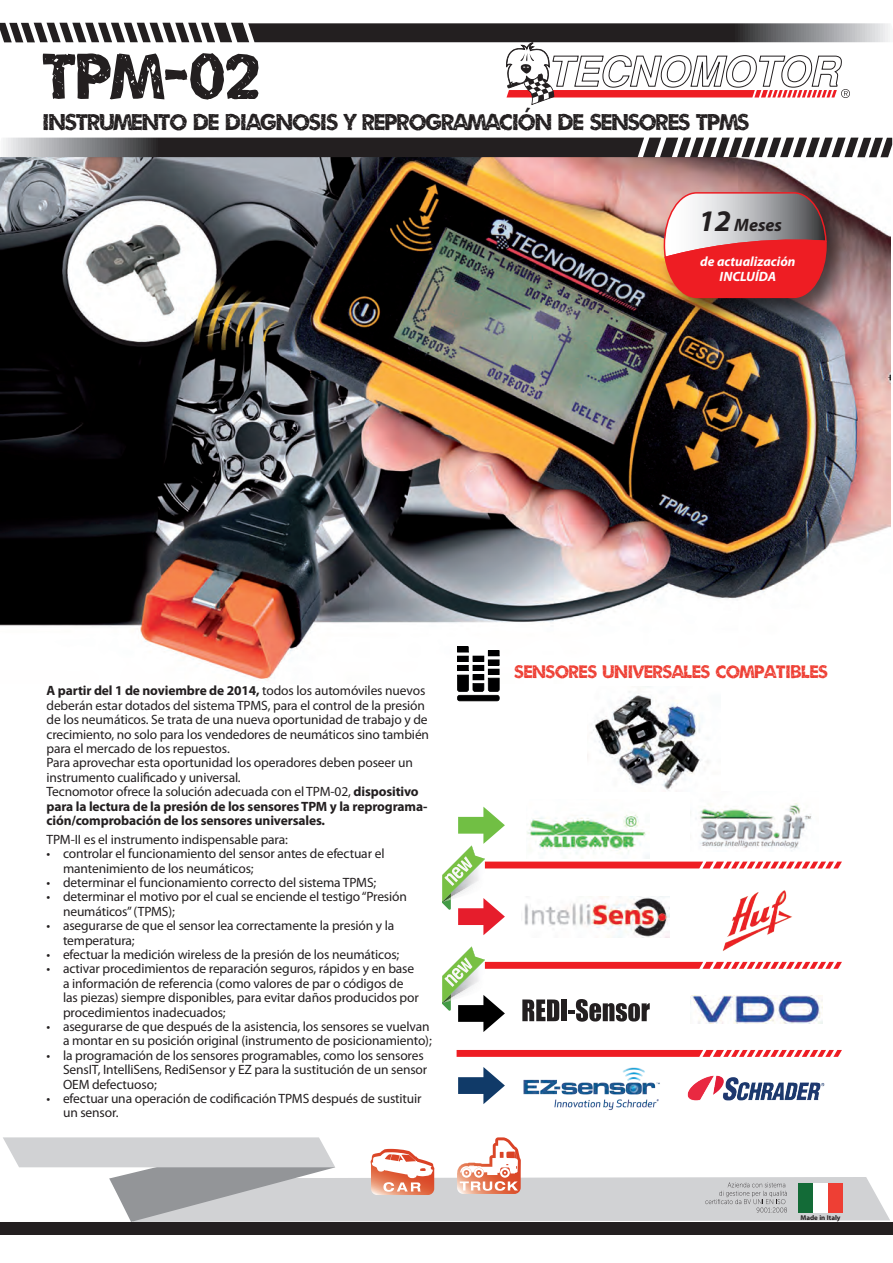
<style>
.page{position:relative;width:893px;height:1263px;background:#fff}
.page>*{position:absolute;margin:0;border:0;box-sizing:border-box;transform-origin:0 0}
.t1{font:72px "Umbrage";color:#231f20}
.t2{font:25.5px "Umbrage";letter-spacing:-.02em;color:#231f20}
.t3{font:20.25px "Umbrage";color:#ee3f34}
.t4{font:italic 700 18px "Myriad Pro";color:#231f20}
.t5{font:13.5px/14.4px "Myriad Pro";letter-spacing:-.01em;color:#231f20}
.t6{font:italic 700 13.5px/15px "Myriad Pro";color:#fff;text-align:center}
.t7{font:700 7.05px "Myriad Pro";color:#231f20}
.s1{font-size:30px}
.s2{font-weight:700}
</style>
<div class="page">
<img style="left:0;top:157px;width:890px;height:524px">
<div style="left:0;top:1222px;width:893px;height:13px;background:#231f20"></div>
<svg style="left:0;top:23px;width:890px;height:82px"></svg>
<svg style="left:3px;top:138px;width:889px;height:19px;background:#4e4b4c"></svg>
<svg style="left:3px;top:1137px;width:887px;height:85px"></svg>
<div style="left:828px;top:1182px;width:15px;height:30px;background:#ee3f34"></div>
<div style="left:813px;top:1182px;width:15px;height:30px;background:#fff"></div>
<div style="left:798px;top:1182px;width:15px;height:30px;background:#136b37"></div>
<img style="left:523px;top:1067px;width:137px;height:43px">
<img style="left:687px;top:1075px;width:138px;height:26px">
<svg style="left:458px;top:1067px;width:47px;height:37px"></svg>
<svg style="left:457px;top:1050px;width:385px;height:7px;background:#f04146"></svg>
<img style="left:607px;top:935px;width:62px;height:3px">
<img style="left:587px;top:686px;width:122px;height:105px">
<svg style="left:442px;top:807px;width:400px;height:128px"></svg>
<svg style="left:442px;top:946px;width:400px;height:86px"></svg>
<img style="left:715px;top:887px;width:85px;height:71px">
<svg style="left:457px;top:646px;width:43px;height:55px"></svg>
<img style="left:652px;top:180px;width:208px;height:151px">
<svg style="left:663px;top:191px;width:164px;height:108px;background:#d06a6a"></svg>
<h1 class="t1" style="left:43px;top:35px;width:219px">TPM-02</h1>
<h2 class="t2" style="left:43px;top:107px;width:708px">INSTRUMENTO DE DIAGNOSIS Y REPROGRAMACIÓN DE SENSORES TPMS</h2>
<h3 class="t4" style="left:698px;top:213px;width:85px"><span class="s1">12</span> Meses</h3>
<p class="t6" style="left:700px;top:253px;width:97px">de actualización<br>INCLUÍDA</p>
<p class="t5" style="left:47px;top:683px;width:384px"><span class="s2">A partir del 1 de noviembre de 2014,</span> todos los automóviles nuevos deberán estar dotados del sistema TPMS, para el control de la presión de los neumáticos. Se trata de una nueva oportunidad de trabajo y de crecimiento, no solo para los vendedores de neumáticos sino también para el mercado de los repuestos.<br>Para aprovechar esta oportunidad los operadores deben poseer un instrumento cualificado y universal.<br>Tecnomotor ofrece la solución adecuada con el TPM-02, <span class="s2">dispositivo para la lectura de la presión de los sensores TPM y la reprograma&shy;ción/comprobación de los sensores universales.</span></p>
<p class="t5" style="left:47px;top:832px;width:243px">TPM-II es el instrumento indispensable para:</p>
<p class="t5" style="left:63px;top:846px;width:323px;text-indent:-16px">• controlar el funcionamiento del sensor antes de efectuar el mantenimiento de los neumáticos;</p>
<p class="t5" style="left:47px;top:875px;width:331px">• determinar el funcionamiento correcto del sistema TPMS;</p>
<p class="t5" style="left:63px;top:889px;width:345px;text-indent:-16px">• determinar el motivo por el cual se enciende el testigo“Presión neumáticos” (TPMS);</p>
<p class="t5" style="left:63px;top:918px;width:333px;text-indent:-16px">• asegurarse de que el sensor lea correctamente la presión y la temperatura;</p>
<p class="t5" style="left:47px;top:947px;width:354px">• efectuar la medición wireless de la presión de los neumáticos;</p>
<p class="t5" style="left:63px;top:961px;width:357px;text-indent:-16px">• activar procedimientos de reparación seguros, rápidos y en base a información de referencia (como valores de par o códigos de las piezas) siempre disponibles, para evitar daños producidos por procedimientos inadecuados;</p>
<p class="t5" style="left:47px;top:1019px;width:387px;text-align:right">• asegurarse de que después de la asistencia, los sensores se vuelvan a montar en su posición original (instrumento de posicionamiento);</p>
<p class="t5" style="left:63px;top:1048px;width:366px;text-indent:-16px">• la programación de los sensores programables, como los sensores<br>SensIT, IntelliSens, RediSensor y EZ para la sustitución de un sensor<br>OEM defectuoso;</p>
<p class="t5" style="left:63px;top:1091px;width:360px;text-indent:-16px">• efectuar una operación de codificación TPMS después de sustituir un sensor.</p>
<h3 class="t3" style="left:514px;top:660px;width:315px">SENSORES UNIVERSALES COMPATIBLES</h3>
<p class="t7" style="left:800px;top:1213px;width:42px">Made in Italy</p>
</div>
